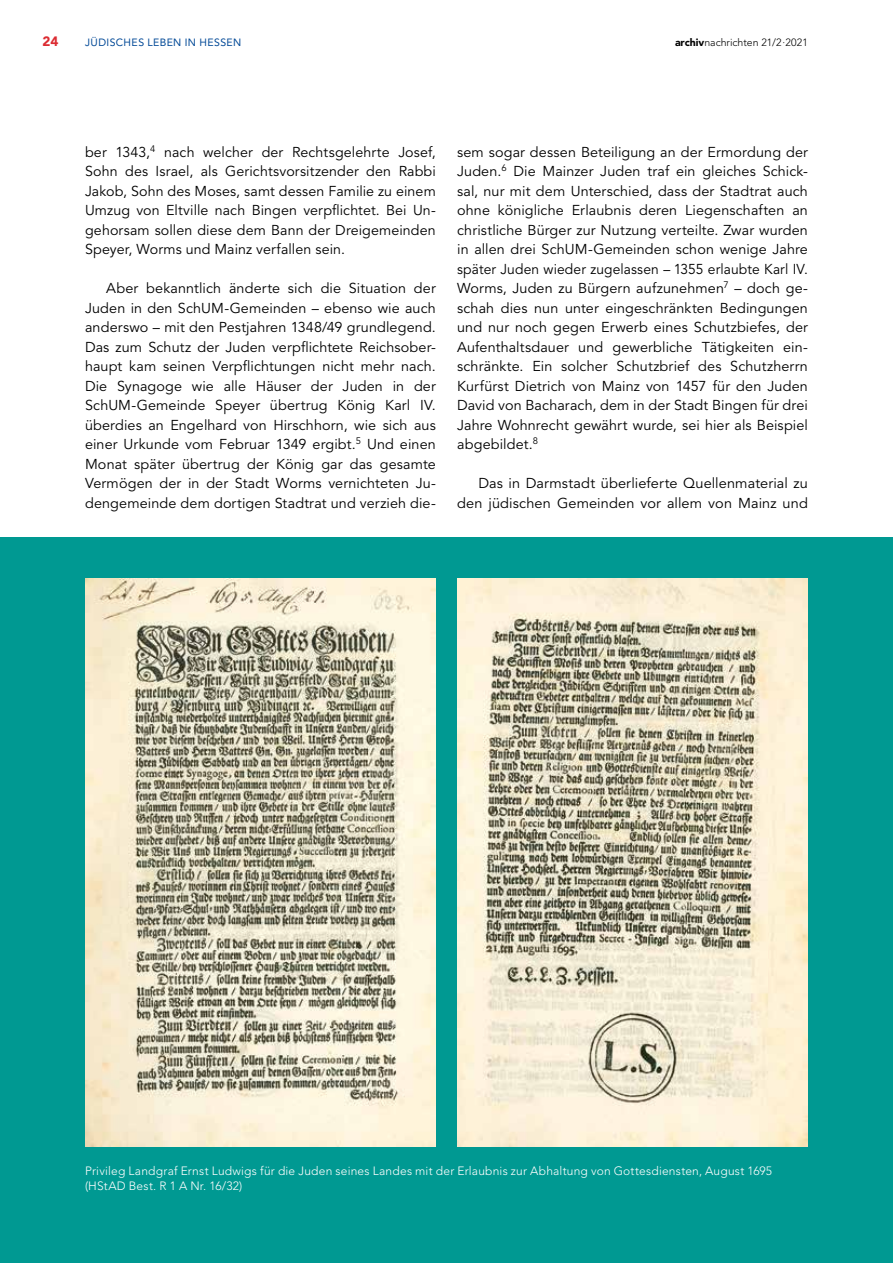
<style>
.page{position:relative;width:893px;height:1263px;background:#fff}
.page>*{position:absolute;margin:0;border:0;box-sizing:border-box;transform-origin:0 0}
.t1{font:14.25px/19.5px "Avenir";letter-spacing:.01em;color:#000;text-align:justify}
.t2{font:900 13.5px "Avenir";color:#dc2c32}
.t3{font:300 12px/15px "Avenir";letter-spacing:.015em;color:#fff}
.t4{font:300 10.5px "Avenir";color:#000}
.t5{font:10.5px "Avenir";letter-spacing:.04em;color:#004896}
.s1{font-weight:900}
</style>
<div class="page">
<div style="left:0;top:537px;width:893px;height:726px;background:#009992"></div>
<img style="left:85px;top:578px;width:351px;height:568px">
<img style="left:457px;top:578px;width:351px;height:568px">
<p class="t2" style="left:43px;top:33px;width:18px">24</p>
<p class="t5" style="left:85px;top:36px;width:158px">JÜDISCHES LEBEN IN HESSEN</p>
<p class="t4" style="left:675px;top:36px;width:134px"><span class="s1">archiv</span>nachrichten 21/2·2021</p>
<p class="t1" style="left:85px;top:142px;width:352px">ber 1343,<sup>4</sup> nach welcher der Rechtsgelehrte Josef, Sohn des Israel, als Gerichtsvorsitzender den Rabbi Jakob, Sohn des Moses, samt dessen Familie zu einem Umzug von Eltville nach Bingen verpflichtet. Bei Un&shy;gehorsam sollen diese dem Bann der Dreigemeinden Speyer, Worms und Mainz verfallen sein.</p>
<p class="t1" style="left:85px;top:279px;width:352px;text-indent:21px">Aber bekanntlich änderte sich die Situation der Juden in den SchUM-Gemeinden – ebenso wie auch anderswo – mit den Pestjahren 1348/49 grundlegend.<br>Das zum Schutz der Juden verpflichtete Reichsober&shy;haupt kam seinen Verpflichtungen nicht mehr nach.<br>Die Synagoge wie alle Häuser der Juden in der SchUM-Gemeinde Speyer übertrug König Karl IV. überdies an Engelhard von Hirschhorn, wie sich aus einer Urkunde vom Februar 1349 ergibt.<sup>5</sup> Und einen Monat später übertrug der König gar das gesamte Vermögen der in der Stadt Worms vernichteten Ju&shy;dengemeinde dem dortigen Stadtrat und verzieh die-</p>
<p class="t1" style="left:457px;top:142px;width:352px">sem sogar dessen Beteiligung an der Ermordung der Juden.<sup>6</sup> Die Mainzer Juden traf ein gleiches Schick&shy;sal, nur mit dem Unterschied, dass der Stadtrat auch ohne königliche Erlaubnis deren Liegenschaften an christliche Bürger zur Nutzung verteilte. Zwar wurden in allen drei SchUM-Gemeinden schon wenige Jahre später Juden wieder zugelassen – 1355 erlaubte Karl IV.<br>Worms, Juden zu Bürgern aufzunehmen<sup>7</sup> – doch ge&shy;schah dies nun unter eingeschränkten Bedingungen und nur noch gegen Erwerb eines Schutzbiefes, der Aufenthaltsdauer und gewerbliche Tätigkeiten ein&shy;schränkte. Ein solcher Schutzbrief des Schutzherrn Kurfürst Dietrich von Mainz von 1457 für den Juden David von Bacharach, dem in der Stadt Bingen für drei Jahre Wohnrecht gewährt wurde, sei hier als Beispiel abgebildet.<sup>8</sup></p>
<p class="t1" style="left:457px;top:474px;width:352px;text-align:right">Das in Darmstadt überlieferte Quellenmaterial zu den jüdischen Gemeinden vor allem von Mainz und</p>
<p class="t3" style="left:85px;top:1164px;width:689px">Privileg Landgraf Ernst Ludwigs für die Juden seines Landes mit der Erlaubnis zur Abhaltung von Gottesdiensten, August 1695 (HStAD Best. R 1 A Nr. 16/32)</p>
</div>
